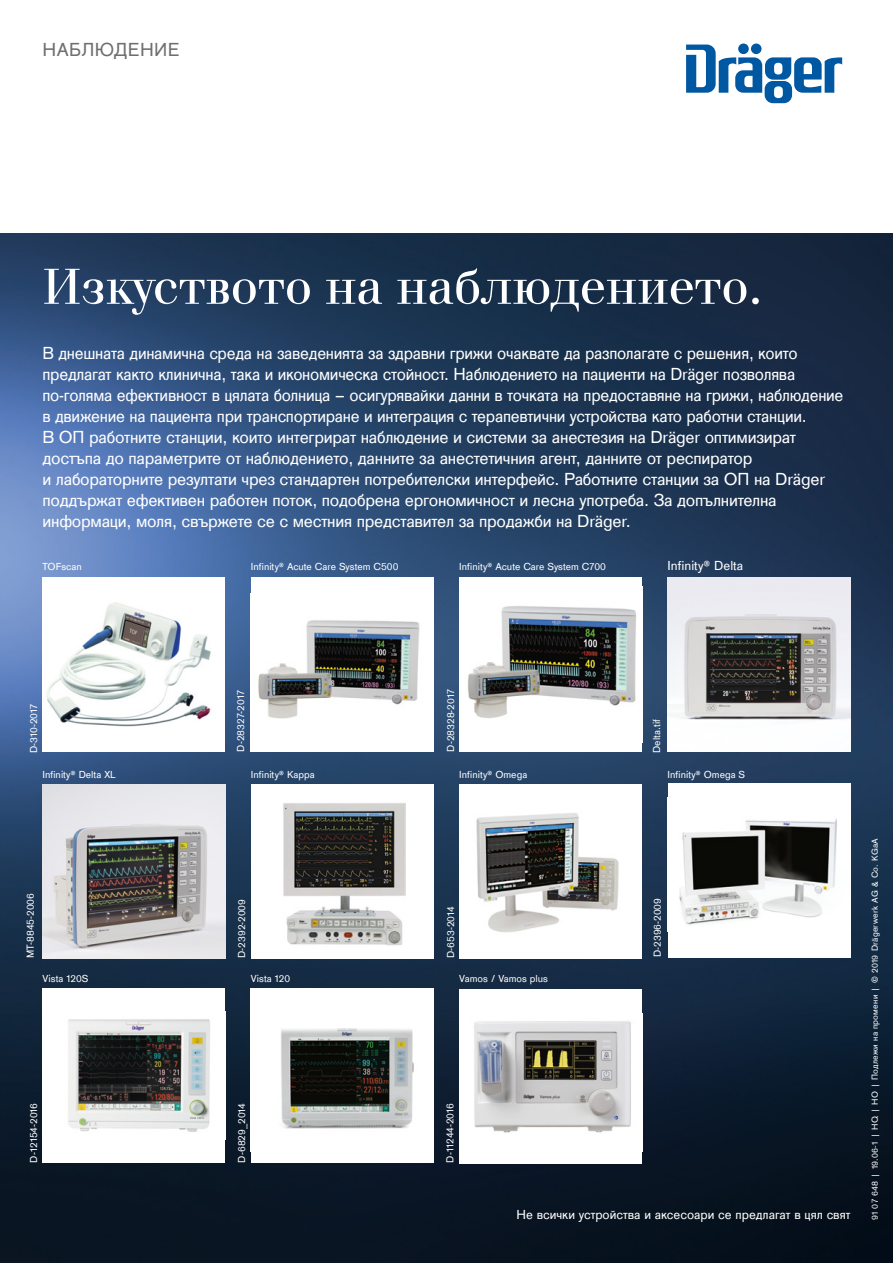
<style>
.page{position:relative;width:893px;height:1263px;background:#fff}
.page>*{position:absolute;margin:0;border:0;box-sizing:border-box;transform-origin:0 0}
.t1{font:52.5px "Draeger Walbaum Global";color:#fff}
.t2{font:19.5px "Draeger Sans Global";letter-spacing:.02em;color:#706f6f}
.t3{font:18px/21px "Draeger Sans Global";letter-spacing:-.015em;color:#fff}
.t4{font:13.5px "Draeger Sans Global";color:#fff}
.t5{font:10.5px "Draeger Sans Global";color:#fff}
.t6{font:9px "Draeger Sans Global";letter-spacing:.025em;color:#fff}
</style>
<div class="page">
<img style="left:0;top:234px;width:893px;height:1029px">
<div style="left:43px;top:577px;width:182px;height:174px;background:#fff"></div>
<img style="left:46px;top:602px;width:165px;height:125px">
<img style="left:43px;top:784px;width:182px;height:175px">
<div style="left:251px;top:784px;width:183px;height:175px;background:#fff"></div>
<img style="left:283px;top:803px;width:123px;height:143px">
<div style="left:459px;top:784px;width:183px;height:175px;background:#fff"></div>
<img style="left:476px;top:813px;width:143px;height:120px">
<div style="left:668px;top:784px;width:182px;height:174px;background:#fff"></div>
<img style="left:679px;top:819px;width:158px;height:106px">
<img style="left:668px;top:577px;width:182px;height:174px">
<div style="left:459px;top:989px;width:183px;height:174px;background:#fff"></div>
<img style="left:474px;top:1021px;width:157px;height:112px">
<div style="left:459px;top:577px;width:183px;height:174px;background:#fff"></div>
<img style="left:467px;top:606px;width:169px;height:112px">
<div style="left:251px;top:577px;width:183px;height:174px;background:#fff"></div>
<img style="left:258px;top:620px;width:162px;height:99px">
<div style="left:43px;top:989px;width:182px;height:174px;background:#fff"></div>
<img style="left:68px;top:1019px;width:142px;height:113px">
<div style="left:251px;top:989px;width:183px;height:174px;background:#fff"></div>
<img style="left:281px;top:1028px;width:133px;height:101px">
<div style="left:738px;top:44px;width:11px;height:10px;background:#0058a2;border-radius:50%"></div>
<div style="left:751px;top:44px;width:10px;height:10px;background:#0058a2;border-radius:50%"></div>
<svg style="left:686px;top:45px;width:156px;height:58px"></svg>
<p class="t2" style="left:43px;top:37px;width:139px">НАБЛЮДЕНИЕ</p>
<h1 class="t1" style="left:43px;top:244px;width:721px">Изкуството на наблюдението.</h1>
<p class="t3" style="left:43px;top:342px;width:802px">В днешната динамична среда на заведенията за здравни грижи очаквате да разполагате с решения, които предлагат както клинична, така и икономическа стойност. Наблюдението на пациенти на Dräger позволява по-голяма ефективност в цялата болница – осигурявайки данни в точката на предоставяне на грижи, наблюдение в движение на пациента при транспортиране и интеграция с терапевтични устройства като работни станции.<br>В ОП работните станции, които интегрират наблюдение и системи за анестезия на Dräger оптимизират достъпа до параметрите от наблюдението, данните за анестетичния агент, данните от респиратор<br>и лабораторните резултати чрез стандартен потребителски интерфейс. Работните станции за ОП на Dräger поддържат ефективен работен поток, подобрена ергономичност и лесна употреба. За допълнителна информаци, моля, свържете се с местния представител за продажби на Dräger.</p>
<p class="t5" style="left:43px;top:561px;width:41px">TOFscan</p>
<p class="t5" style="left:251px;top:561px;width:149px">Infinity® Acute Care System C500</p>
<p class="t5" style="left:459px;top:561px;width:148px">Infinity® Acute Care System C700</p>
<p class="t4" style="left:668px;top:558px;width:77px">Infinity® Delta</p>
<p class="t5" style="left:28px;top:753px;width:51px;rotate:-90deg">D-310-2017</p>
<p class="t5" style="left:234px;top:752px;width:63px;rotate:-90deg">D-28327-2017</p>
<p class="t5" style="left:444px;top:752px;width:64px;rotate:-90deg">D-28328-2017</p>
<p class="t5" style="left:43px;top:768px;width:75px">Infinity® Delta XL</p>
<p class="t5" style="left:251px;top:768px;width:65px">Infinity® Kappa</p>
<p class="t5" style="left:459px;top:768px;width:70px">Infinity® Omega</p>
<p class="t5" style="left:650px;top:753px;width:35px;rotate:-90deg">Delta.tif</p>
<p class="t5" style="left:668px;top:768px;width:79px">Infinity® Omega S</p>
<p class="t5" style="left:24px;top:958px;width:67px;rotate:-90deg">MT-8845-2006</p>
<p class="t5" style="left:235px;top:958px;width:61px;rotate:-90deg">D-2392-2009</p>
<p class="t5" style="left:444px;top:958px;width:53px;rotate:-90deg">D-653-2014</p>
<p class="t5" style="left:651px;top:957px;width:61px;rotate:-90deg">D-2396-2009</p>
<p class="t5" style="left:43px;top:972px;width:47px">Vista 120S</p>
<p class="t5" style="left:251px;top:972px;width:41px">Vista 120</p>
<p class="t5" style="left:27px;top:1162px;width:61px;rotate:-90deg">D-12154-2016</p>
<p class="t5" style="left:235px;top:1162px;width:61px;rotate:-90deg">D-6829_2014</p>
<p class="t5" style="left:459px;top:972px;width:90px">Vamos / Vamos plus</p>
<p class="t5" style="left:444px;top:1162px;width:61px;rotate:-90deg">D-11244-2016</p>
<p class="t4" style="left:516px;top:1206px;width:335px">Не всички устройства и аксесоари се предлагат в цял свят</p>
<p class="t6" style="left:869px;top:1220px;width:384px;rotate:-90deg">91 07 648 | 19.06-1 | HQ | HO | Подлежи на промени | © 2019 Drägerwerk AG &amp; Co. KGaA</p>
</div>
